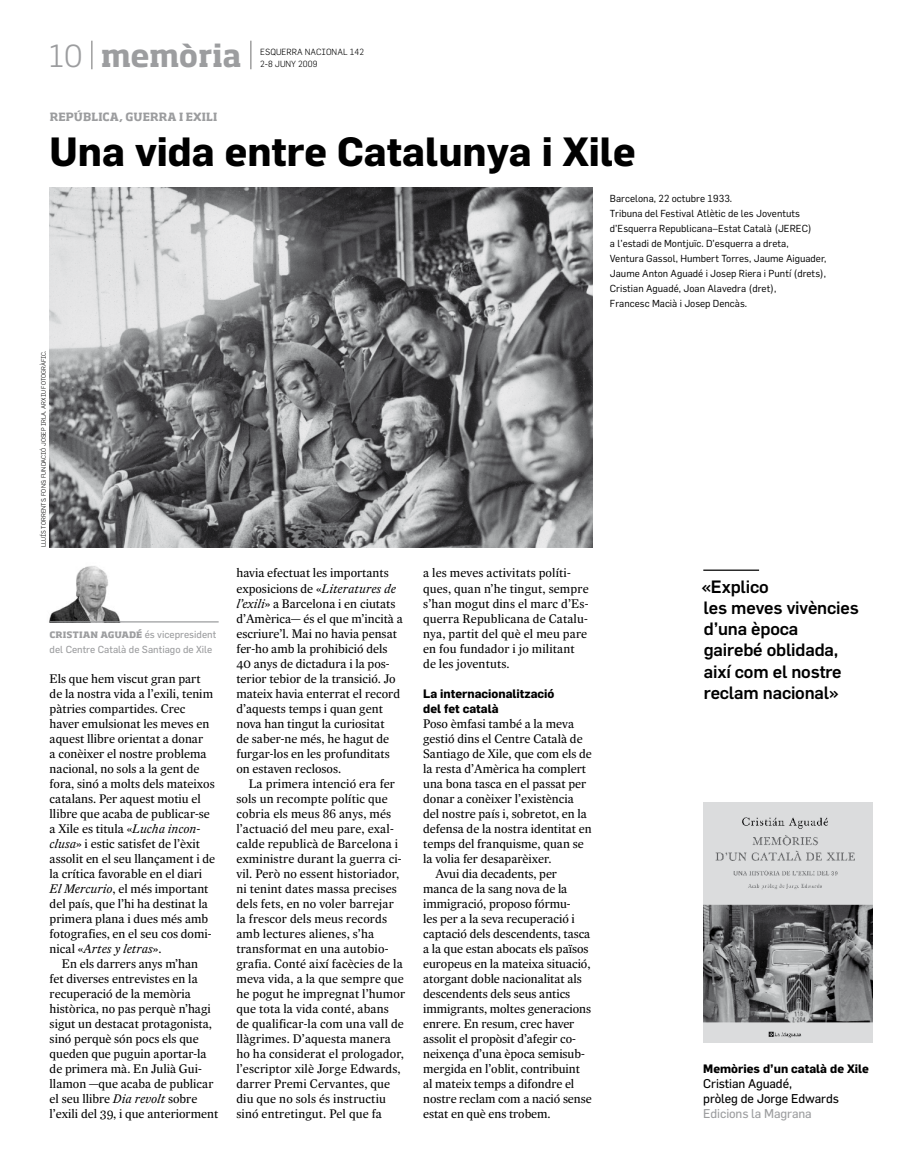
<style>
.page{position:relative;width:922px;height:1170px;background:#fff}
.page>*{position:absolute;margin:0;border:0;box-sizing:border-box;transform-origin:0 0}
.t1{font:700 40px "Flama";color:#000}
.t2{font:700 30px "Soho Std";letter-spacing:-.005em;color:#9c9d9f}
.t3{font:500 17.5px/21.2px "Flama";letter-spacing:-.01em;color:#000}
.t4{font:12.5px/15px "Expresso Texto";color:#000}
.t5{font:12.5px/15px "Flama";letter-spacing:-.01em;color:#000}
.t6{font:12.5px "Flama";letter-spacing:-.01em;color:#9c9d9f}
.t7{font:700 12px/15px "Flama";color:#000}
.t8{font:700 11.25px "Soho Std";color:#9c9d9f}
.t9{font:10px/15px "Flama";color:#000}
.t10{font:10px/15px "Flama";color:#9c9d9f}
.t11{font:300 8.75px/12.5px "Flama";color:#000}
.t12{font:300 6.25px "Flama";color:#000}
.s1{font-weight:300}
.s2{font-weight:100;color:#000}
.s3{font-family:"Soho Std";font-weight:700;font-size:11.25px}
.s4{font-style:italic}
</style>
<div class="page">
<img style="left:50px;top:187px;width:542px;height:360px">
<img style="left:49px;top:566px;width:71px;height:56px">
<hr style="left:50px;top:621px;width:169px;height:1px;background:#9c9d9f">
<img style="left:703px;top:802px;width:169px;height:240px">
<hr style="left:703px;top:569px;width:55px;height:1px;background:#000">
<h2 class="t2" style="left:50px;top:37px;width:206px"><span class="s1">10</span> <span class="s2">|</span> memòria <span class="s2">|</span></h2>
<p class="t11" style="left:260px;top:45px;width:105px">ESQUERRA NACIONAL 142<br>2-8 JUNY 2009</p>
<p class="t8" style="left:50px;top:109px;width:169px">REPÚBLICA, GUERRA I EXILI</p>
<h1 class="t1" style="left:50px;top:127px;width:587px">Una vida entre Catalunya i Xile</h1>
<p class="t12" style="left:40px;top:547px;width:199px;rotate:-90deg">LLUÍS TORRENTS. FONS: FUNDACIÓ JOSEP IRLA. ARXIU FOTOGRÀFIC.</p>
<p class="t10" style="left:50px;top:626px;width:168px"><span class="s3">CRISTIAN AGUADÉ</span> és vicepresident del Centre Català de Santiago de Xile</p>
<p class="t4" style="left:50px;top:670px;width:167px">Els que hem viscut gran part de la nostra vida a l’exili, tenim pàtries compartides. Crec haver emulsionat les meves en aquest llibre orientat a donar<br>a conèixer el nostre problema nacional, no sols a la gent de fora, sinó a molts dels mateixos catalans. Per aquest motiu el llibre que acaba de publicar-se a Xile es titula «<span class="s4">Lucha incon&shy;clusa</span>» i estic satisfet de l’èxit assolit en el seu llançament i de la crítica favorable en el diari<br><span class="s4">El Mercurio</span>, el més important del país, que l’hi ha destinat la primera plana i dues més amb fotografies, en el seu cos domi&shy;nical «<span class="s4">Artes y letras</span>».</p>
<p class="t4" style="left:50px;top:955px;width:170px;text-indent:12px">En els darrers anys m’han<br>fet diverses entrevistes en la recuperació de la memòria històrica, no pas perquè n’hagi sigut un destacat protagonista, sinó perquè són pocs els que queden que puguin aportar-la de primera mà. En Julià Gui&shy;llamon —que acaba de publicar el seu llibre <span class="s4">Dia revolt</span> sobre l’exili del 39, i que anteriorment</p>
<p class="t4" style="left:236px;top:565px;width:168px">havia efectuat les importants exposicions de «<span class="s4">Literatures de l’exili</span>» a Barcelona i en ciutats d’Amèrica— és el que m’incità a escriure’l. Mai no havia pensat fer-ho amb la prohibició dels<br>40 anys de dictadura i la pos&shy;terior tebior de la transició. Jo mateix havia enterrat el record d’aquests temps i quan gent nova han tingut la curiositat<br>de saber-ne més, he hagut de furgar-los en les profunditats on estaven reclosos.</p>
<p class="t4" style="left:236px;top:775px;width:170px;text-indent:12px">La primera intenció era fer sols un recompte polític que cobria els meus 86 anys, més l’actuació del meu pare, exal&shy;calde republicà de Barcelona i exministre durant la guerra ci&shy;vil. Però no essent historiador, ni tenint dates massa precises dels fets, en no voler barrejar la frescor dels meus records amb lectures alienes, s’ha transformat en una autobio&shy;grafia. Conté així facècies de la meva vida, a la que sempre que he pogut he impregnat l’humor que tota la vida conté, abans<br>de qualificar-la com una vall de llàgrimes. D’aquesta manera ho ha considerat el prologador, l’escriptor xilè Jorge Edwards, darrer Premi Cervantes, que diu que no sols és instructiu sinó entretingut. Pel que fa</p>
<p class="t4" style="left:423px;top:565px;width:167px">a les meves activitats políti&shy;ques, quan n’he tingut, sempre s’han mogut dins el marc d’Es&shy;querra Republicana de Catalu&shy;nya, partit del què el meu pare en fou fundador i jo militant de les joventuts.</p>
<p class="t7" style="left:423px;top:685px;width:133px">La internacionalització del fet català</p>
<p class="t4" style="left:423px;top:715px;width:152px">Poso èmfasi també a la meva</p>
<p class="t4" style="left:423px;top:730px;width:161px">gestió dins el Centre Català de</p>
<p class="t4" style="left:423px;top:745px;width:170px">Santiago de Xile, que com els de</p>
<p class="t4" style="left:423px;top:760px;width:164px">la resta d’Amèrica ha complert</p>
<p class="t4" style="left:423px;top:775px;width:165px">una bona tasca en el passat per</p>
<p class="t4" style="left:423px;top:790px;width:152px">donar a conèixer l’existència</p>
<p class="t4" style="left:423px;top:805px;width:165px">del nostre país i, sobretot, en la</p>
<p class="t4" style="left:423px;top:820px;width:170px">defensa de la nostra identitat en</p>
<p class="t4" style="left:423px;top:835px;width:162px">temps del franquisme, quan se</p>
<p class="t4" style="left:423px;top:850px;width:130px">la volia fer desaparèixer.</p>
<p class="t4" style="left:435px;top:865px;width:123px">Avui dia decadents, per</p>
<p class="t4" style="left:423px;top:880px;width:146px">manca de la sang nova de la</p>
<p class="t4" style="left:423px;top:895px;width:149px">immigració, proposo fórmu-</p>
<p class="t4" style="left:423px;top:910px;width:153px">les per a la seva recuperació i</p>
<p class="t4" style="left:423px;top:925px;width:169px">captació dels descendents, tasca</p>
<p class="t4" style="left:423px;top:940px;width:167px">a la que estan abocats els països</p>
<p class="t4" style="left:423px;top:955px;width:169px">europeus en la mateixa situació,</p>
<p class="t4" style="left:423px;top:970px;width:160px">atorgant doble nacionalitat als</p>
<p class="t4" style="left:423px;top:985px;width:149px">descendents dels seus antics</p>
<p class="t4" style="left:423px;top:1000px;width:169px">immigrants, moltes generacions</p>
<p class="t4" style="left:423px;top:1015px;width:153px">enrere. En resum, crec haver</p>
<p class="t4" style="left:423px;top:1030px;width:154px">assolit el propòsit d’afegir co-</p>
<p class="t4" style="left:423px;top:1045px;width:163px">neixença d’una època semisub-</p>
<p class="t4" style="left:423px;top:1060px;width:158px">mergida en l’oblit, contribuint</p>
<p class="t4" style="left:423px;top:1075px;width:152px">al mateix temps a difondre el</p>
<p class="t4" style="left:423px;top:1090px;width:170px">nostre reclam com a nació sense</p>
<p class="t4" style="left:423px;top:1105px;width:129px">estat en què ens trobem.</p>
<p class="t9" style="left:609px;top:191px;width:218px">Barcelona, 22 octubre 1933.<br>Tribuna del Festival Atlètic de les Joventuts d’Esquerra Republicana–Estat Català (JEREC)<br>a l’estadi de Montjuïc. D’esquerra a dreta,<br>Ventura Gassol, Humbert Torres, Jaume Aiguader, Jaume Anton Aguadé i Josep Riera i Puntí (drets), Cristian Aguadé, Joan Alavedra (dret),<br>Francesc Macià i Josep Dencàs.</p>
<h3 class="t3" style="left:701px;top:575px;width:159px">«Explico<br>les meves vivències d’una època gairebé oblidada, així com el nostre reclam nacional»</h3>
<p class="t7" style="left:703px;top:1060px;width:167px">Memòries d’un català de Xile</p>
<p class="t5" style="left:703px;top:1075px;width:137px">Cristian Aguadé,<br>pròleg de Jorge Edwards</p>
<p class="t6" style="left:703px;top:1105px;width:110px">Edicions la Magrana</p>
</div>
